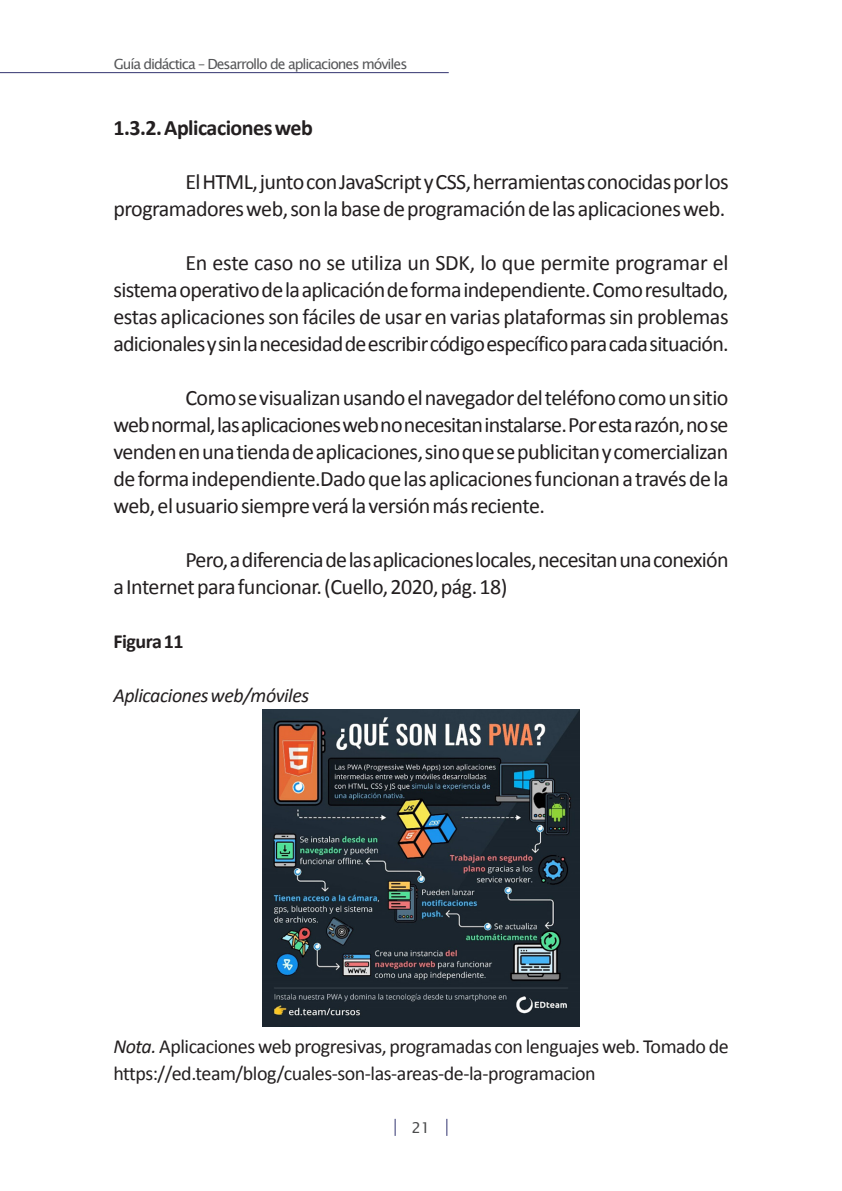
<style>
.page{position:relative;width:842px;height:1191px;background:#fff}
.page>*{position:absolute;margin:0;border:0;box-sizing:border-box;transform-origin:0 0}
.Textos_generales{font:22px/27px "Calibri";letter-spacing:-.03em;color:#231f20;text-align:justify}
.Subtítulos{font:700 22px "Calibri";letter-spacing:-.025em;color:#231f20}
.Texto_debajo_de_tabl{font:20px/27px "Calibri";letter-spacing:-.025em;color:#231f20}
.Texto_debajo_de_tabl-2{font:italic 20px "Calibri";letter-spacing:-.025em;color:#231f20}
.Tabla_o_figura{font:700 20px "Calibri";letter-spacing:-.025em;color:#231f20}
.t1{font:15px "Lucida Sans Unicode";color:#4b4c4d}
.t2{font:14px "Lucida Sans Unicode";letter-spacing:-.075em;color:#57585a}
.s1{font-style:italic}
</style>
<div class="page">
<hr style="left:0;top:72px;width:449px;height:1px;background:#323470">
<svg style="left:395px;top:1118px;width:1px;height:17px"></svg>
<svg style="left:446px;top:1118px;width:1px;height:17px"></svg>
<img style="left:263px;top:709px;width:316px;height:317px">
<p class="t2" style="left:114px;top:53px;width:295px">Guía didáctica – Desarrollo de aplicaciones móviles</p>
<p class="Subtítulos" style="left:113px;top:113px;width:201px">1.3.2. Aplicaciones web</p>
<p class="Textos_generales" style="left:113px;top:168px;width:617px;text-align:right">El HTML, junto con JavaScript y CSS, herramientas conocidas por los programadores web, son la base de programación de las aplicaciones web.</p>
<p class="Textos_generales" style="left:113px;top:249px;width:617px;text-indent:72px">En este caso no se utiliza un SDK, lo que permite programar el sistema operativo de la aplicación de forma independiente. Como resultado, estas aplicaciones son fáciles de usar en varias plataformas sin problemas adicionales y sin la necesidad de escribir código específico para cada situación.</p>
<p class="Textos_generales" style="left:113px;top:384px;width:617px;text-indent:72px">Como se visualizan usando el navegador del teléfono como un sitio web normal, las aplicaciones web no necesitan instalarse. Por esta razón, no se venden en una tienda de aplicaciones, sino que se publicitan y comercializan de forma independiente.Dado que las aplicaciones funcionan a través de la web, el usuario siempre verá la versión más reciente.</p>
<p class="Textos_generales" style="left:113px;top:546px;width:617px;text-indent:72px">Pero, a diferencia de las aplicaciones locales, necesitan una conexión a Internet para funcionar. (Cuello, 2020, pág. 18)</p>
<p class="Tabla_o_figura" style="left:113px;top:628px;width:72px">Figura 11</p>
<p class="Texto_debajo_de_tabl-2" style="left:113px;top:681px;width:197px">Aplicaciones web/móviles</p>
<p class="Texto_debajo_de_tabl" style="left:113px;top:1033px;width:617px"><span class="s1">Nota.</span> Aplicaciones web progresivas, programadas con lenguajes web. Tomado de https://ed.team/blog/cuales-son-las-areas-de-la-programacion</p>
<p class="t1" style="left:411px;top:1116px;width:20px">21</p>
</div>
